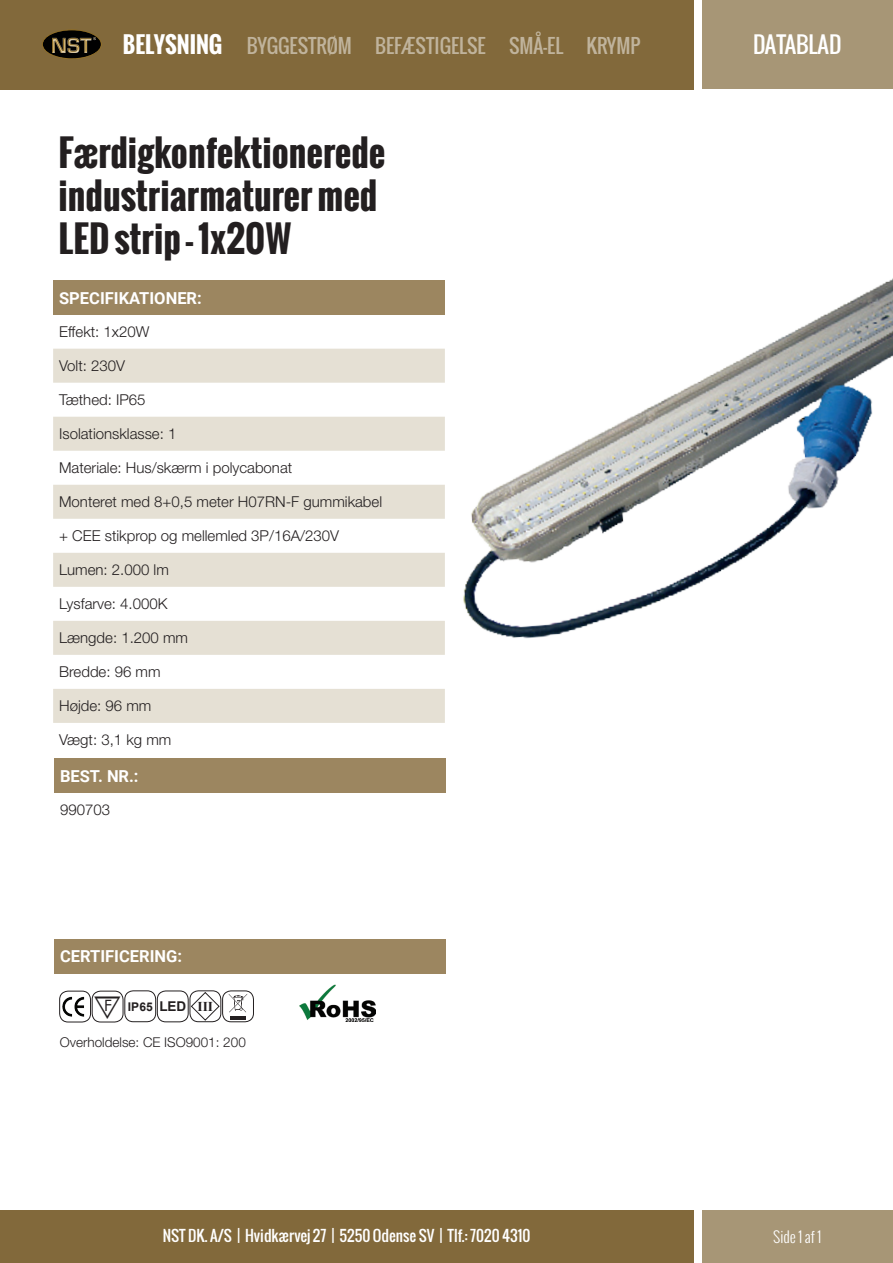
<style>
.page{position:relative;width:893px;height:1263px;background:#fff}
.page>*{position:absolute;margin:0;border:0;box-sizing:border-box;transform-origin:0 0}
.t1{font:700 36px/43.2px "Oswald";color:#231f20}
.t2{font:700 22.5px "Oswald";color:#fff}
.t3{font:22.5px "Oswald";color:#fff}
.t4{font:19.5px "Oswald";color:#fff}
.t5{font:700 16.5px "Roboto";color:#fff}
.Body_text{font:15.6px "Futura BT";color:#231f20}
.t6{font:300 15px "Helvetica Neue LT Std";color:#231f20}
.t7{font:15px "Oswald";color:#fff}
.t8{font:300 15px "Oswald";color:#fff}
.t9{font:300 13.5px "Helvetica Neue LT Std";color:#231f20}
.t10{font:700 13.5px "Arial";color:#231f20}
.t11{font:700 13.5px "Times New Roman";color:#231f20}
.t12{font:700 12px "Arial";color:#231f20}
</style>
<div class="page">
<div style="left:0;top:1210px;width:693px;height:53px;background:#82693b"></div>
<div style="left:0;top:0;width:693px;height:89px;background:#82693b"></div>
<div style="left:702px;top:0;width:191px;height:89px;background:#a79676"></div>
<div style="left:702px;top:1210px;width:191px;height:53px;background:#a79676"></div>
<svg style="left:42px;top:30px;width:60px;height:29px"></svg>
<div style="left:43px;top:30px;width:58px;height:28px;background:#010101;border-radius:50%"></div>
<img style="left:52px;top:37px;width:43px;height:15px">
<div style="left:53px;top:281px;width:392px;height:34px;background:#9c8660"></div>
<svg style="left:53px;top:349px;width:392px;height:374px;fill:#e5e0d4"></svg>
<img style="left:300px;top:984px;width:75px;height:38px">
<div style="left:54px;top:758px;width:392px;height:34px;background:#9c8660"></div>
<div style="left:54px;top:939px;width:392px;height:34px;background:#9c8660"></div>
<img style="left:420px;top:278px;width:473px;height:373px">
<div style="left:59px;top:991px;width:31px;height:31px;background:#5e5b5c;border-radius:9px"></div>
<div style="left:92px;top:991px;width:31px;height:31px;border:1px solid #231f20;border-radius:9px"></div>
<div style="left:124px;top:990px;width:32px;height:32px;border:1px solid #231f20;border-radius:9px"></div>
<div style="left:157px;top:990px;width:32px;height:32px;border:1px solid #231f20;border-radius:9px"></div>
<div style="left:190px;top:990px;width:31px;height:32px;border:1px solid #231f20;border-radius:9px"></div>
<svg style="left:190px;top:991px;width:30px;height:30px"></svg>
<div style="left:222px;top:990px;width:32px;height:32px;border:1px solid #231f20;border-radius:9px"></div>
<hr style="left:231px;top:1016px;width:15px;height:4px;background:#231f20">
<svg style="left:229px;top:994px;width:18px;height:18px"></svg>
<div style="left:60px;top:991px;width:31px;height:31px;background:#fff;border-radius:9px"></div>
<div style="left:59px;top:991px;width:32px;height:31px;border:1px solid #231f20;border-radius:9px"></div>
<img style="left:60px;top:993px;width:29px;height:25px">
<p class="t2" style="left:123px;top:28px;width:101px">BELYSNING</p>
<h3 class="t4" style="left:247px;top:31px;width:395px">BYGGESTRØM BEFÆSTIGELSE SMÅ-EL KRYMP</h3>
<p class="t3" style="left:753px;top:27px;width:90px">DATABLAD</p>
<p class="t1" style="left:58px;top:131px;width:328px">Færdigkonfektionerede</p>
<p class="t1" style="left:58px;top:174px;width:320px">industriarmaturer med<br>LED strip - 1x20W</p>
<p class="t5" style="left:59px;top:286px;width:144px">SPECIFIKATIONER:</p>
<p class="t6" style="left:59px;top:322px;width:92px">Effekt: 1x20W</p>
<p class="t6" style="left:59px;top:356px;width:67px">Volt: 230V</p>
<p class="t6" style="left:59px;top:390px;width:88px">Tæthed: IP65</p>
<p class="t6" style="left:59px;top:425px;width:119px">Isolationsklasse: 1</p>
<p class="t6" style="left:59px;top:459px;width:235px">Materiale: Hus/skærm i polycabonat</p>
<p class="t6" style="left:59px;top:493px;width:324px">Monteret med 8+0,5 meter H07RN-F gummikabel</p>
<p class="t6" style="left:59px;top:527px;width:281px">+ CEE stikprop og mellemled 3P/16A/230V</p>
<p class="t6" style="left:59px;top:561px;width:111px">Lumen: 2.000 lm</p>
<p class="t6" style="left:59px;top:595px;width:110px">Lysfarve: 4.000K</p>
<p class="t6" style="left:59px;top:629px;width:130px">Længde: 1.200 mm</p>
<p class="t6" style="left:59px;top:663px;width:103px">Bredde: 96 mm</p>
<p class="t6" style="left:59px;top:697px;width:94px">Højde: 96 mm</p>
<p class="t6" style="left:59px;top:731px;width:114px">Vægt: 3,1 kg mm</p>
<p class="t5" style="left:60px;top:764px;width:80px">BEST. NR.:</p>
<p class="t6" style="left:60px;top:800px;width:52px">990703</p>
<p class="t5" style="left:60px;top:945px;width:124px">CERTIFICERING:</p>
<p class="Body_text" style="left:104px;top:996px;width:9px">F</p>
<p class="t12" style="left:128px;top:999px;width:26px">IP65</p>
<p class="t10" style="left:159px;top:997px;width:28px">LED</p>
<p class="t11" style="left:197px;top:996px;width:17px">III</p>
<p class="t9" style="left:60px;top:1034px;width:187px">Overholdelse: CE ISO9001: 200</p>
<p class="t7" style="left:163px;top:1224px;width:369px">NST DK. A/S | Hvidkærvej 27 | 5250 Odense SV | Tlf.: 7020 4310</p>
<p class="t8" style="left:773px;top:1226px;width:50px">Side 1 af 1</p>
</div>
